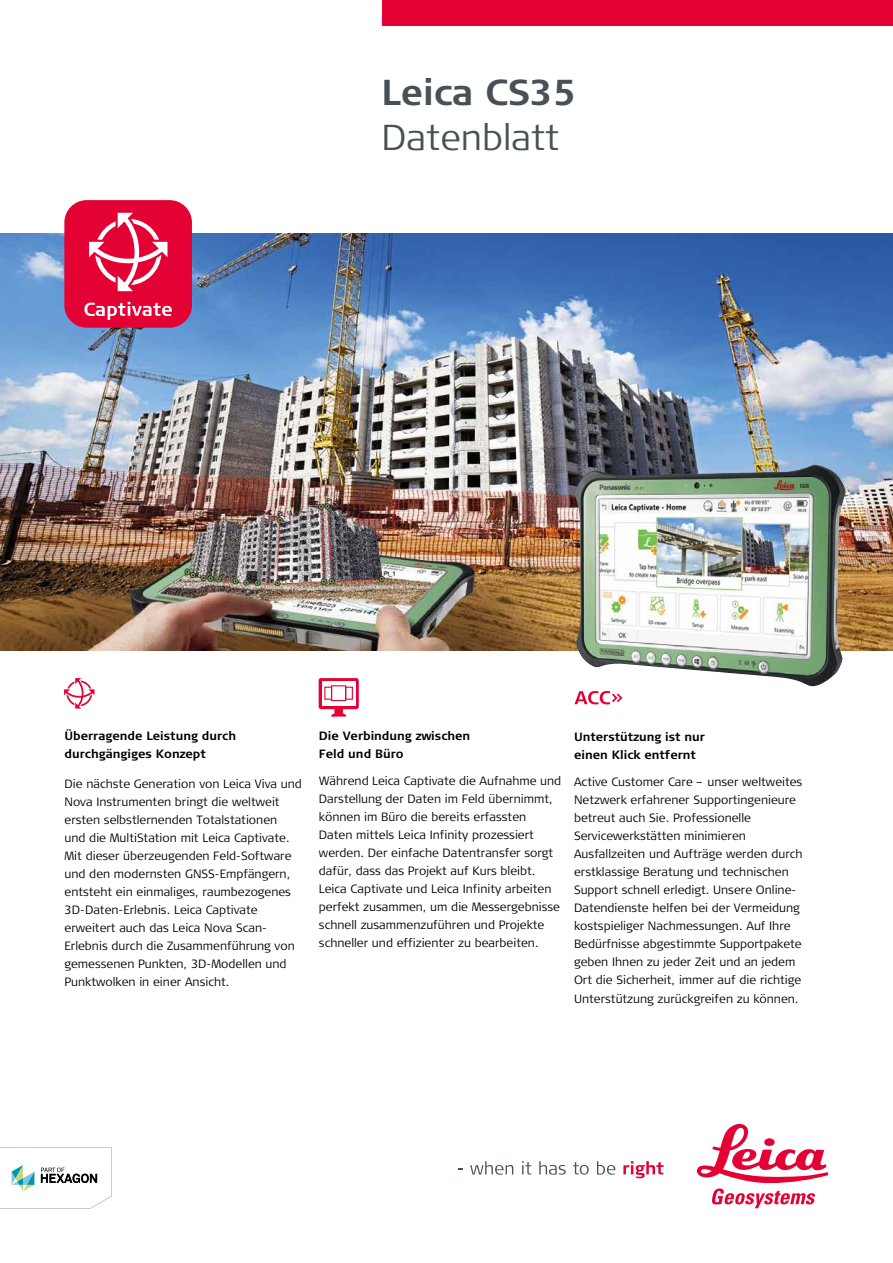
<style>
.page{position:relative;width:893px;height:1263px;background:#fff}
.page>*{position:absolute;margin:0;border:0;box-sizing:border-box;transform-origin:0 0}
.t1{font:300 36px "Signa Column";color:#485156}
.t2{font:700 36px "Signa Column";color:#485156}
.t3{font:300 12px/18px "Signa Column";color:#000}
.t4{font:700 12px/18px "Signa Column";color:#000}
</style>
<div class="page">
<div style="left:383px;top:0;width:510px;height:26px;background:#e40134"></div>
<img style="left:0;top:234px;width:893px;height:417px">
<div style="left:64px;top:200px;width:128px;height:128px;background:#e40134;border-radius:22px"></div>
<svg style="left:89px;top:213px;width:78px;height:78px"></svg>
<svg style="left:84px;top:302px;width:88px;height:18px"></svg>
<svg style="left:0;top:1147px;width:112px;height:62px"></svg>
<svg style="left:470px;top:1161px;width:43px;height:14px"></svg>
<svg style="left:522px;top:1161px;width:9px;height:13px"></svg>
<svg style="left:539px;top:1161px;width:27px;height:13px"></svg>
<svg style="left:573px;top:1162px;width:16px;height:13px"></svg>
<svg style="left:597px;top:1161px;width:18px;height:14px"></svg>
<svg style="left:623px;top:1161px;width:40px;height:17px"></svg>
<svg style="left:697px;top:1123px;width:131px;height:85px"></svg>
<img style="left:575px;top:465px;width:271px;height:222px">
<svg style="left:64px;top:678px;width:31px;height:30px"></svg>
<svg style="left:319px;top:678px;width:40px;height:39px"></svg>
<div style="left:322px;top:681px;width:33px;height:25px;background:#fff"></div>
<div style="left:331px;top:685px;width:15px;height:16px;border:1px solid #e40134"></div>
<div style="left:324px;top:687px;width:8px;height:13px;border:1px solid #e40134"></div>
<div style="left:345px;top:687px;width:8px;height:13px;border:1px solid #e40134"></div>
<svg style="left:574px;top:691px;width:48px;height:13px"></svg>
<h1 class="t2" style="left:381px;top:69px;width:196px">Leica CS35</h1>
<h1 class="t1" style="left:381px;top:114px;width:180px">Datenblatt</h1>
<p class="t4" style="left:65px;top:727px;width:173px">Überragende Leistung durch durchgängiges Konzept</p>
<p class="t3" style="left:65px;top:775px;width:239px">Die nächste Generation von Leica Viva und Nova Instrumenten bringt die weltweit ersten selbstlernenden Totalstationen<br>und die MultiStation mit Leica Captivate.<br>Mit dieser überzeugenden Feld-Software und den modernsten GNSS-Empfängern, entsteht ein einmaliges, raumbezogenes 3D-Daten-Erlebnis. Leica Captivate erweitert auch das Leica Nova Scan-Erlebnis durch die Zusammenführung von gemessenen Punkten, 3D-Modellen und Punktwolken in einer Ansicht.</p>
<p class="t4" style="left:319px;top:727px;width:153px">Die Verbindung zwischen<br>Feld und Büro</p>
<p class="t3" style="left:319px;top:772px;width:244px">Während Leica Captivate die Aufnahme und Darstellung der Daten im Feld übernimmt, können im Büro die bereits erfassten Daten mittels Leica Infinity prozessiert werden. Der einfache Datentransfer sorgt dafür, dass das Projekt auf Kurs bleibt.<br>Leica Captivate und Leica Infinity arbeiten perfekt zusammen, um die Messergebnisse schnell zusammenzuführen und Projekte schneller und effizienter zu bearbeiten.</p>
<p class="t4" style="left:574px;top:728px;width:132px">Unterstützung ist nur einen Klick entfernt</p>
<p class="t3" style="left:574px;top:773px;width:230px">Active Customer Care – unser weltweites Netzwerk erfahrener Supportingenieure betreut auch Sie. Professionelle Servicewerkstätten minimieren Ausfallzeiten und Aufträge werden durch erstklassige Beratung und technischen Support schnell erledigt. Unsere Online-Datendienste helfen bei der Vermeidung kostspieliger Nachmessungen. Auf Ihre Bedürfnisse abgestimmte Supportpakete geben Ihnen zu jeder Zeit und an jedem Ort die Sicherheit, immer auf die richtige</p>
<p class="t3" style="left:574px;top:990px;width:226px">Unterstützung zurückgreifen zu können.</p>
</div>
